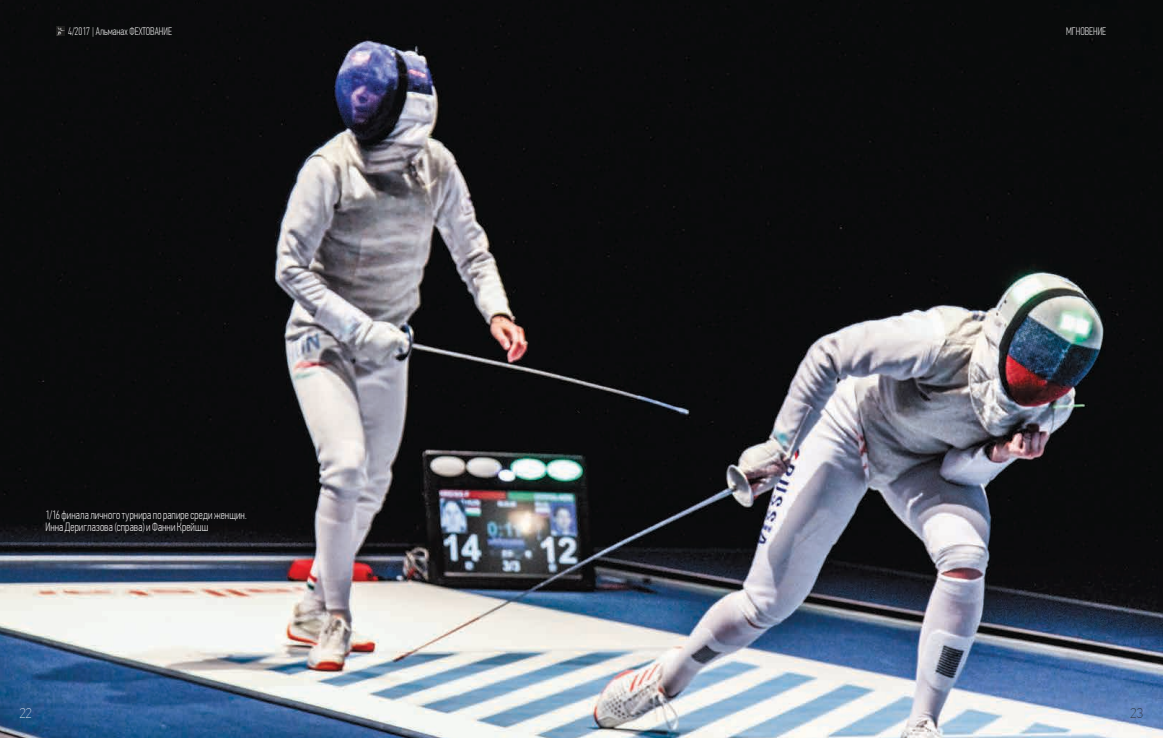
<style>
.page{position:relative;width:1163px;height:738px;background:#fff}
.page>*{position:absolute;margin:0;border:0;box-sizing:border-box;transform-origin:0 0}
.t1{font:100 14px "PF Din Text Pro";color:#fff}
.t2{font:100 14px "PF Din Text Pro";color:#1d1d1b}
.t3{font:100 12px/11.3px "PF Din Text Comp Pro";letter-spacing:.01em;color:#fff}
.t4{font:100 11px "PF Din Text Comp Pro";color:#fff}
</style>
<div class="page">
<img style="left:0;top:0;width:1162px;height:737px">
<svg style="left:56px;top:27px;width:8px;height:8px"></svg>
<p class="t4" style="left:68px;top:24px;width:105px">4/2017 | Альманах ФЕХТОВАНИЕ</p>
<p class="t3" style="left:45px;top:509px;width:203px">1/16 финала личного турнира по рапире среди женщин.<br>Инна Дериглазова (справа) и Фанни Крейшш</p>
<p class="t4" style="left:1065px;top:24px;width:42px">МГНОВЕНИЕ</p>
<p class="t1" style="left:19px;top:704px;width:14px">22</p>
<p class="t2" style="left:1129px;top:704px;width:14px">23</p>
</div>
